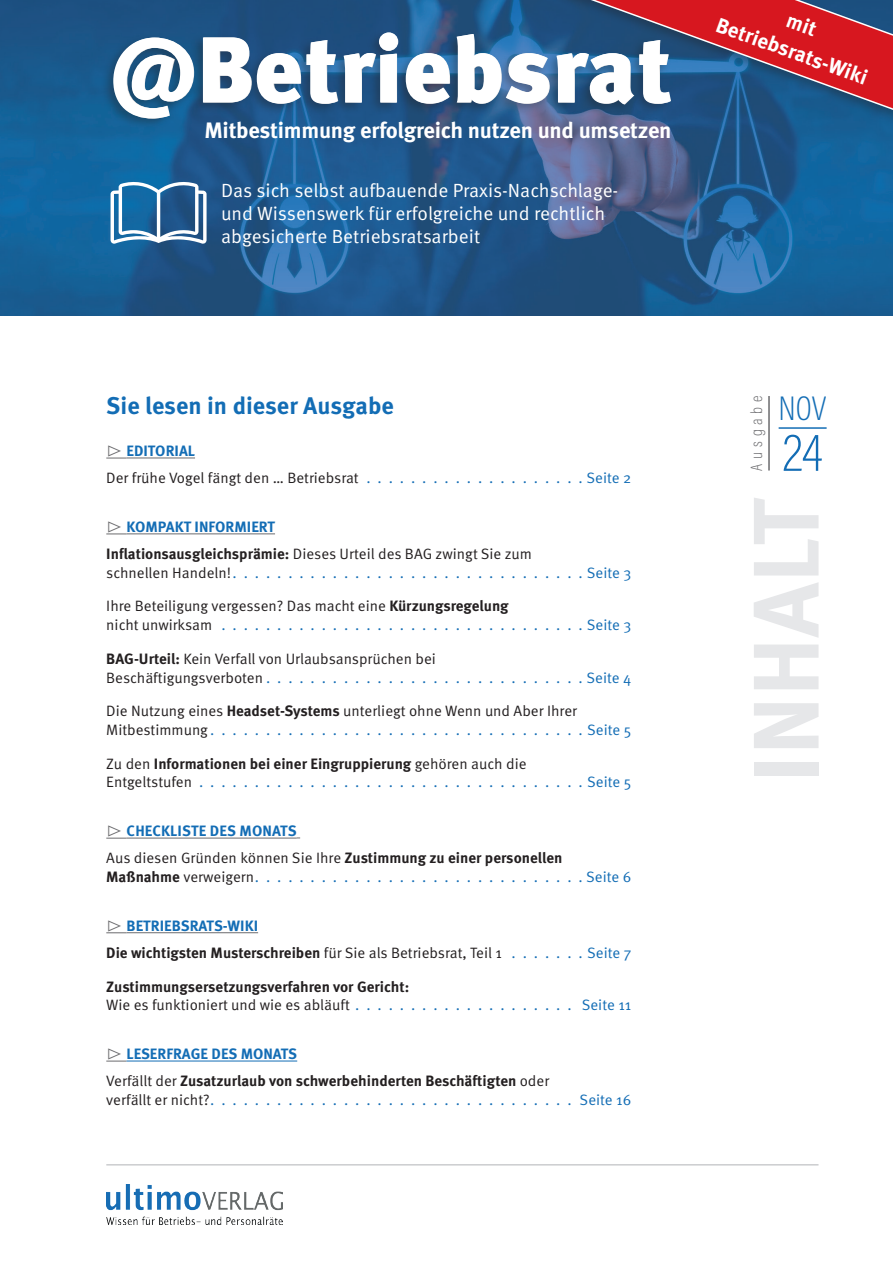
<style>
.page{position:relative;width:893px;height:1263px;background:#fff}
.page>*{position:absolute;margin:0;border:0;box-sizing:border-box;transform-origin:0 0}
.t1{font:900 93.3px "Meta OT";letter-spacing:-.005em;color:#fff}
.zü{font:700 93px "Meta OT";color:#e6e7e9}
.t2{font:200 54px "Acumin Pro Cond";color:#136db5}
.t3{font:200 34.5px "Acumin Pro Cond";color:#136db5}
.Head_aktuell{font:700 24px "Meta OT";color:#136db5}
.t4{font:700 22.35px "Meta OT";letter-spacing:-.01em;color:#fff}
.Head_aktuell-2{font:700 21px "Meta OT";color:#fff}
.t5{font:19.05px/23px "Meta OT";color:#fff}
.t6{font:200 16.5px "Acumin Pro Cond";letter-spacing:.29em;color:#6b6b6e}
.t7{font:15px/18.8px "Meta OT";color:#231f20}
.t8{font:700 15px/18.8px "Meta OT";color:#231f20}
.t9{font:700 15px "Meta OT";color:#136db5}
.t10{font:15px "Meta OT";color:#136db5}
.s1{font-size:96.45px}
.s2{font-family:"Zeal";font-weight:400;font-size:16.5px;color:#6b6b6e}
.s3{font-weight:700}
.s4{color:#136db5}
.s5{font-weight:400}
.s6{font-weight:400;color:#136db5}
</style>
<div class="page">
<img style="left:0;top:0;width:893px;height:315px">
<div style="left:101px;top:29px;width:573px;height:101px;background:#231f20;opacity:.35"></div>
<hr style="left:106px;top:1164px;width:712px;height:1px;background:#b2b3b7">
<hr style="left:779px;top:427px;width:48px;height:2px;background:#136db5">
<hr style="left:768px;top:396px;width:2px;height:74px;background:#6b6b6e">
<div style="left:550px;top:0;width:343px;height:152px;background:#231f20;opacity:.35"></div>
<svg style="left:560px;top:0;width:333px;height:141px;background:#2b5989"></svg>
<svg style="left:111px;top:180px;width:96px;height:64px"></svg>
<svg style="left:106px;top:458px;width:21px;height:1px"></svg>
<hr style="left:127px;top:458px;width:68px;height:1px;background:#6b6b6e">
<svg style="left:106px;top:534px;width:21px;height:1px"></svg>
<hr style="left:127px;top:534px;width:148px;height:1px;background:#6b6b6e">
<svg style="left:106px;top:838px;width:21px;height:1px"></svg>
<hr style="left:127px;top:838px;width:170px;height:1px;background:#6b6b6e">
<svg style="left:106px;top:932px;width:21px;height:1px"></svg>
<hr style="left:127px;top:932px;width:131px;height:1px;background:#6b6b6e">
<svg style="left:106px;top:1061px;width:21px;height:1px"></svg>
<hr style="left:127px;top:1061px;width:170px;height:1px;background:#136db5">
<img style="left:106px;top:1184px;width:176px;height:40px">
<svg style="left:593px;top:0;width:300px;height:109px;background:#733b57"></svg>
<p class="t1" style="left:110px;top:12px;width:563px"><span class="s1">@</span>Betriebsrat</p>
<p class="t4" style="left:204px;top:116px;width:469px">Mitbestimmung erfolgreich nutzen und umsetzen</p>
<p class="t5" style="left:221px;top:179px;width:399px">Das sich selbst aufbauende Praxis-Nachschlage&shy;und Wissenswerk für erfolgreiche und rechtlich abgesicherte Betriebsratsarbeit</p>
<p class="Head_aktuell-2" style="left:721px;top:11px;width:161px;rotate:20deg">Betriebsrats-Wiki</p>
<p class="Head_aktuell" style="left:106px;top:390px;width:289px">Sie lesen in dieser Ausgabe</p>
<p class="t9" style="left:106px;top:441px;width:90px"><span class="s2">S</span> EDITORIAL</p>
<p class="t7" style="left:106px;top:469px;width:254px">Der frühe Vogel fängt den … Betriebsrat</p>
<p class="t10" style="left:586px;top:469px;width:46px">Seite 2</p>
<p class="t9" style="left:106px;top:517px;width:170px"><span class="s2">S</span> KOMPAKT INFORMIERT</p>
<p class="t7" style="left:106px;top:545px;width:527px"><span class="s3">Inflationsausgleichsprämie:</span> Dieses Urteil des BAG zwingt Sie zum<br>schnellen Handeln! <span class="s4">. . . . . . . . . . . . . . . . . . . . . . . . . . . . . . . Seite 3</span></p>
<p class="t7" style="left:106px;top:597px;width:404px">Ihre Beteiligung vergessen? Das macht eine <span class="s3">Kürzungsregelung </span>nicht unwirksam</p>
<p class="t10" style="left:587px;top:616px;width:46px">Seite 3</p>
<p class="t7" style="left:106px;top:649px;width:527px"><span class="s3">BAG-Urteil:</span> Kein Verfall von Urlaubsansprüchen bei<br>Beschäftigungsverboten <span class="s4">. . . . . . . . . . . . . . . . . . . . . . . . . . . . Seite 4</span></p>
<p class="t7" style="left:106px;top:702px;width:472px">Die Nutzung eines <span class="s3">Headset-Systems</span> unterliegt ohne Wenn und Aber Ihrer<br>Mitbestimmung <span class="s4">. . . . . . . . . . . . . . . . . . . . . . . . . . . . . . . . .</span></p>
<p class="t10" style="left:587px;top:721px;width:46px">Seite 5</p>
<p class="t8" style="left:106px;top:754px;width:422px"><span class="s5">Zu den</span> Informationen bei einer Eingruppierung <span class="s5">gehören auch die<br>Entgeltstufen</span></p>
<p class="t10" style="left:587px;top:773px;width:46px">Seite 5</p>
<p class="t9" style="left:106px;top:821px;width:192px"><span class="s2">S</span> CHECKLISTE DES MONATS</p>
<p class="t7" style="left:106px;top:849px;width:527px">Aus diesen Gründen können Sie Ihre <span class="s3">Zustimmung zu einer personellen<br>Maßnahme</span> verweigern <span class="s4">. . . . . . . . . . . . . . . . . . . . . . . . . . . . . Seite 6</span></p>
<p class="t9" style="left:106px;top:916px;width:153px"><span class="s2">S</span> BETRIEBSRATS-WIKI</p>
<p class="t8" style="left:106px;top:943px;width:397px">Die wichtigsten Musterschreiben <span class="s5">für Sie als Betriebsrat, Teil 1</span></p>
<p class="t10" style="left:587px;top:944px;width:46px">Seite 7</p>
<p class="t8" style="left:106px;top:977px;width:304px">Zustimmungsersetzungsverfahren vor Gericht:<br><span class="s5">Wie es funktioniert und wie es abläuft</span></p>
<p class="t10" style="left:582px;top:996px;width:51px">Seite 11</p>
<p class="t9" style="left:106px;top:1044px;width:192px"><span class="s2">S</span> LESERFRAGE DES MONATS</p>
<p class="t8" style="left:106px;top:1072px;width:527px"><span class="s5">Verfällt der</span> Zusatzurlaub von schwerbehinderten Beschäftigten <span class="s5">oder<br>verfällt er nicht?</span> <span class="s6">. . . . . . . . . . . . . . . . . . . . . . . . . . . . . . . . . Seite 16</span></p>
<p class="t3" style="left:779px;top:386px;width:49px">NOV</p>
<p class="t6" style="left:746px;top:470px;width:77px;rotate:-90deg">Ausgabe</p>
<p class="t2" style="left:782px;top:418px;width:42px">24</p>
<p class="zü" style="left:727px;top:783px;width:287px;rotate:-90deg">INHALT</p>
</div>
